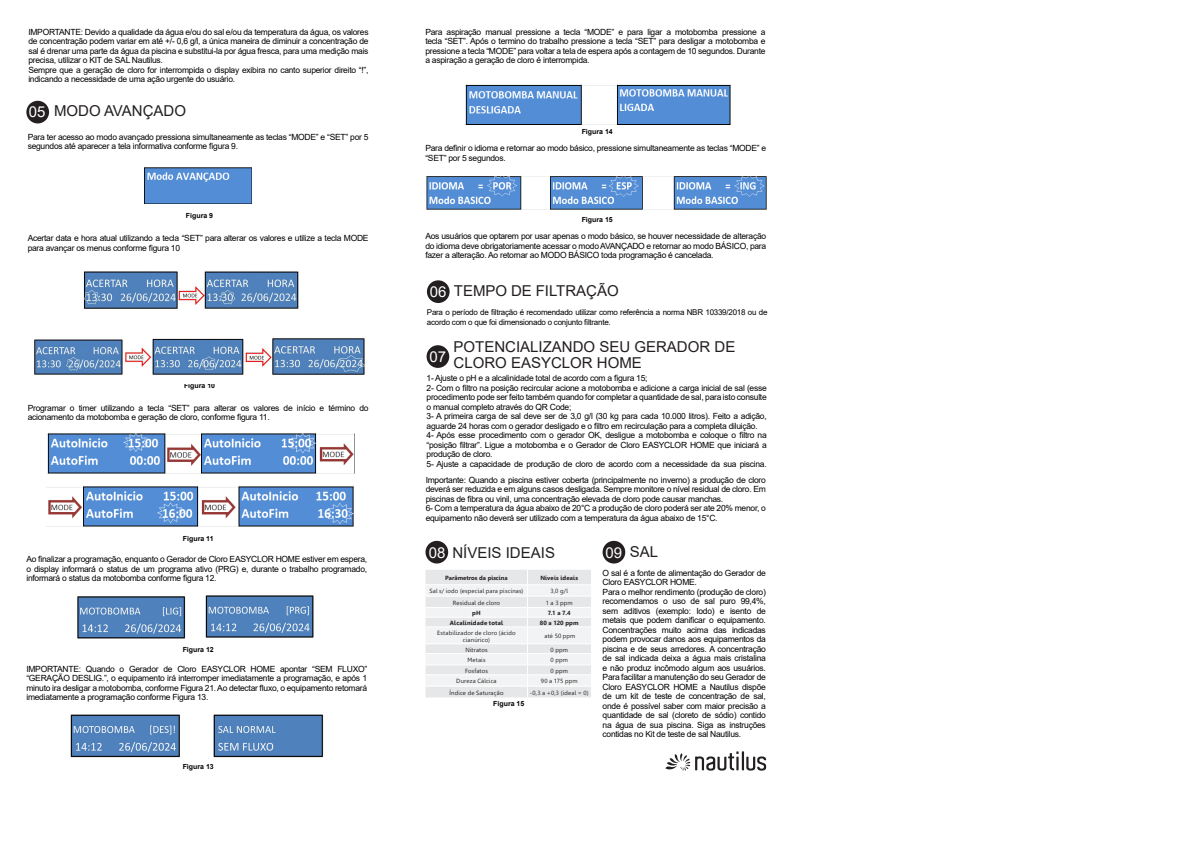
<style>
.page{position:relative;width:1191px;height:842px;background:#fff}
.page>*{position:absolute;margin:0;border:0;box-sizing:border-box;transform-origin:0 0}
.t1{font:15px/16px "Arial";color:#231f20}
.t2{font:15px "Arial";color:#fff}
.Default{font:8.5px/9.5px "Arial";letter-spacing:-.03em;color:#000101;text-align:justify}
.texto{font:8.5px/9.5px "Arial";letter-spacing:-.03em;color:#000001;text-align:justify}
.t3{font:8px/9.5px "Arial";letter-spacing:-.03em;color:#000001}
.texto-2{font:700 7px "Arial";color:#000001}
.t4{font:6px/7.2px "Leelawadee";letter-spacing:.025em;color:#231f20;text-align:center}
.t5{font:700 6px "Leelawadee";letter-spacing:.025em;color:#231f20}
.t6{font:700 6px "Leelawadee";color:#231f20}
</style>
<div class="page">
<div style="left:425px;top:541px;width:23px;height:22px;background:#231f20;border-radius:50%"></div>
<svg style="left:665px;top:751px;width:101px;height:20px"></svg>
<div style="left:602px;top:541px;width:23px;height:22px;background:#231f20;border-radius:50%"></div>
<svg style="left:425px;top:570px;width:166px;height:127px"></svg>
<div style="left:427px;top:280px;width:22px;height:23px;background:#231f20;border-radius:50%"></div>
<div style="left:426px;top:345px;width:23px;height:23px;background:#231f20;border-radius:50%"></div>
<img style="left:46px;top:432px;width:308px;height:42px">
<img style="left:46px;top:485px;width:308px;height:42px">
<img style="left:77px;top:595px;width:237px;height:44px">
<img style="left:70px;top:714px;width:254px;height:44px">
<img style="left:464px;top:84px;width:266px;height:41px">
<img style="left:426px;top:176px;width:340px;height:33px">
<div style="left:26px;top:101px;width:23px;height:22px;background:#231f20;border-radius:50%"></div>
<img style="left:145px;top:167px;width:107px;height:36px">
<img style="left:34px;top:271px;width:331px;height:104px">
<p class="Default" style="left:28px;top:27px;width:342px">IMPORTANTE: Devido a qualidade da água e/ou do sal e/ou da temperatura da água, os valores de concentração podem variar em até +/- 0,6 g/l, a única maneira de diminuir a concentração de sal é drenar uma parte da água da piscina e substitui-la por água fresca, para uma medição mais precisa, utilizar o KIT de SAL Nautilus.</p>
<p class="Default" style="left:28px;top:65px;width:342px">Sempre que a geração de cloro for interrompida o display exibira no canto superior direito “!”, indicando a necessidade de uma ação urgente do usuário.</p>
<p class="t2" style="left:29px;top:101px;width:18px">05</p>
<p class="t1" style="left:54px;top:102px;width:133px">MODO AVANÇADO</p>
<p class="Default" style="left:28px;top:132px;width:342px">Para ter acesso ao modo avançado pressiona simultaneamente as teclas “MODE” e “SET” por 5 segundos até aparecer a tela informativa conforme figura 9.</p>
<p class="texto-2" style="left:186px;top:210px;width:29px">Figura 9</p>
<p class="Default" style="left:28px;top:233px;width:342px">Acertar data e hora atual utilizando a tecla “SET” para alterar os valores e utilize a tecla MODE para avançar os menus conforme figura 10</p>
<p class="texto-2" style="left:184px;top:381px;width:33px">Figura 10</p>
<p class="Default" style="left:28px;top:403px;width:342px">Programar o timer utilizando a tecla “SET” para alterar os valores de início e término do acionamento da motobomba e geração de cloro, conforme figura 11.</p>
<p class="texto-2" style="left:183px;top:533px;width:32px">Figura 11</p>
<p class="Default" style="left:26px;top:554px;width:342px">Ao finalizar a programação, enquanto o Gerador de Cloro EASYCLOR HOME estiver em espera, o display informará o status de um programa ativo (PRG) e, durante o trabalho programado, informará o status da motobomba conforme figura 12.</p>
<p class="texto-2" style="left:183px;top:644px;width:33px">Figura 12</p>
<p class="Default" style="left:26px;top:664px;width:342px">IMPORTANTE: Quando o Gerador de Cloro EASYCLOR HOME apontar “SEM FLUXO” “GERAÇÃO DESLIG.”, o equipamento irá interromper imediatamente a programação, e após 1 minuto ira desligar a motobomba, conforme Figura 21. Ao detectar fluxo, o equipamento retomará imediatamente a programação conforme Figura 13.</p>
<p class="texto-2" style="left:183px;top:761px;width:33px">Figura 13</p>
<p class="Default" style="left:425px;top:27px;width:342px">Para aspiração manual pressione a tecla “MODE” e para ligar a motobomba pressione a tecla “SET”. Após o termino do trabalho pressione a tecla “SET” para desligar a motobomba e pressione a tecla “MODE” para voltar a tela de espera após a contagem de 10 segundos. Durante a aspiração a geração de cloro é interrompida.</p>
<p class="texto-2" style="left:581px;top:127px;width:33px">Figura 14</p>
<p class="Default" style="left:425px;top:144px;width:342px">Para definir o idioma e retornar ao modo básico, pressione simultaneamente as teclas “MODE” e “SET” por 5 segundos.</p>
<p class="texto-2" style="left:581px;top:215px;width:33px">Figura 15</p>
<p class="Default" style="left:425px;top:232px;width:342px">Aos usuários que optarem por usar apenas o modo básico, se houver necessidade de alteração do idioma deve obrigatoriamente acessar o modo AVANÇADO e retornar ao modo BÁSICO, para fazer a alteração. Ao retornar ao MODO BÁSICO toda programação é cancelada.</p>
<p class="t2" style="left:430px;top:282px;width:18px">06</p>
<p class="t1" style="left:454px;top:283px;width:166px">TEMPO DE FILTRAÇÃO</p>
<p class="t3" style="left:427px;top:308px;width:342px">Para o período de filtração é recomendado utilizar como referência a norma NBR 10339/2018 ou de acordo com o que foi dimensionado o conjunto filtrante.</p>
<p class="t1" style="left:453px;top:339px;width:283px">POTENCIALIZANDO SEU GERADOR DE<br>CLORO EASYCLOR HOME</p>
<p class="t2" style="left:429px;top:346px;width:18px">07</p>
<p class="texto" style="left:426px;top:374px;width:222px">1- Ajuste o pH e a alcalinidade total de acordo com a figura 15;</p>
<p class="texto" style="left:426px;top:383px;width:342px">2- Com o filtro na posição recircular acione a motobomba e adicione a carga inicial de sal (esse procedimento pode ser feito também quando for completar a quantidade de sal, para isto consulte o manual completo através do QR Code;</p>
<p class="texto" style="left:426px;top:412px;width:342px">3- A primeira carga de sal deve ser de 3,0 g/l (30 kg para cada 10.000 litros). Feito a adição, aguarde 24 horas com o gerador desligado e o filtro em recirculação para a completa diluição.</p>
<p class="texto" style="left:426px;top:431px;width:342px">4- Após esse procedimento com o gerador OK, desligue a motobomba e coloque o filtro na “posição filtrar”. Ligue a motobomba e o Gerador de Cloro EASYCLOR HOME que iniciará a produção de cloro.</p>
<p class="texto" style="left:426px;top:459px;width:342px">5- Ajuste a capacidade de produção de cloro de acordo com a necessidade da sua piscina.</p>
<p class="texto" style="left:426px;top:475px;width:342px">Importante: Quando a piscina estiver coberta (principalmente no inverno) a produção de cloro deverá ser reduzida e em alguns casos desligada. Sempre monitore o nível residual de cloro. Em piscinas de fibra ou vinil, uma concentração elevada de cloro pode causar manchas.</p>
<p class="texto" style="left:426px;top:503px;width:342px">6- Com a temperatura da água abaixo de 20°C a produção de cloro poderá ser ate 20% menor, o equipamento não deverá ser utilizado com a temperatura da água abaixo de 15°C.</p>
<p class="t2" style="left:429px;top:542px;width:18px">08</p>
<p class="t1" style="left:452px;top:544px;width:104px">NÍVEIS IDEAIS</p>
<p class="t6" style="left:445px;top:575px;width:64px">Parâmetros da piscina</p>
<p class="t5" style="left:540px;top:575px;width:39px">Níveis ideais</p>
<p class="t4" style="left:429px;top:588px;width:95px">Sal s/ iodo (especial para piscinas)</p>
<p class="t4" style="left:550px;top:588px;width:19px">3,0 g/l</p>
<p class="t4" style="left:453px;top:599px;width:49px">Residual de cloro</p>
<p class="t4" style="left:546px;top:599px;width:28px">1 a 3 ppm</p>
<p class="t5" style="left:472px;top:610px;width:10px">pH</p>
<p class="t5" style="left:548px;top:610px;width:24px">7.1 a 7.4</p>
<p class="t5" style="left:450px;top:619px;width:55px">Alcalinidade total</p>
<p class="t5" style="left:540px;top:619px;width:40px">80 a 120 ppm</p>
<p class="t4" style="left:437px;top:629px;width:80px">Estabilizador de cloro (ácido cianúrico)</p>
<p class="t4" style="left:544px;top:633px;width:32px">até 50 ppm</p>
<p class="t4" style="left:465px;top:646px;width:24px">Nitratos</p>
<p class="t4" style="left:550px;top:646px;width:19px">0 ppm</p>
<p class="t4" style="left:467px;top:656px;width:20px">Metais</p>
<p class="t4" style="left:550px;top:656px;width:19px">0 ppm</p>
<p class="t4" style="left:465px;top:667px;width:24px">Fosfatos</p>
<p class="t4" style="left:550px;top:667px;width:19px">0 ppm</p>
<p class="t4" style="left:456px;top:678px;width:42px">Dureza Cálcica</p>
<p class="t4" style="left:541px;top:678px;width:38px">90 a 175 ppm</p>
<p class="t4" style="left:449px;top:689px;width:56px">Índice de Saturação</p>
<p class="t4" style="left:530px;top:689px;width:60px">-0,3 a +0,3 (ideal = 0)</p>
<p class="texto-2" style="left:493px;top:698px;width:33px">Figura 15</p>
<p class="t2" style="left:605px;top:542px;width:18px">09</p>
<p class="t1" style="left:630px;top:544px;width:30px">SAL</p>
<p class="texto" style="left:602px;top:568px;width:165px">O sal é a fonte de alimentação do Gerador de<br>Cloro EASYCLOR HOME.</p>
<p class="texto" style="left:602px;top:587px;width:165px">Para o melhor rendimento (produção de cloro) recomendamos o uso de sal puro 99,4%, sem aditivos (exemplo: Iodo) e isento de metais que podem danificar o equipamento.<br>Concentrações muito acima das indicadas podem provocar danos aos equipamentos da piscina e de seus arredores. A concentração de sal indicada deixa a água mais cristalina e não produz incômodo algum aos usuários.<br>Para facilitar a manutenção do seu Gerador de Cloro EASYCLOR HOME a Nautilus dispõe de um kit de teste de concentração de sal, onde é possível saber com maior precisão a quantidade de sal (cloreto de sódio) contido na água de sua piscina. Siga as instruções contidas no Kit de teste de sal Nautilus.</p>
</div>
